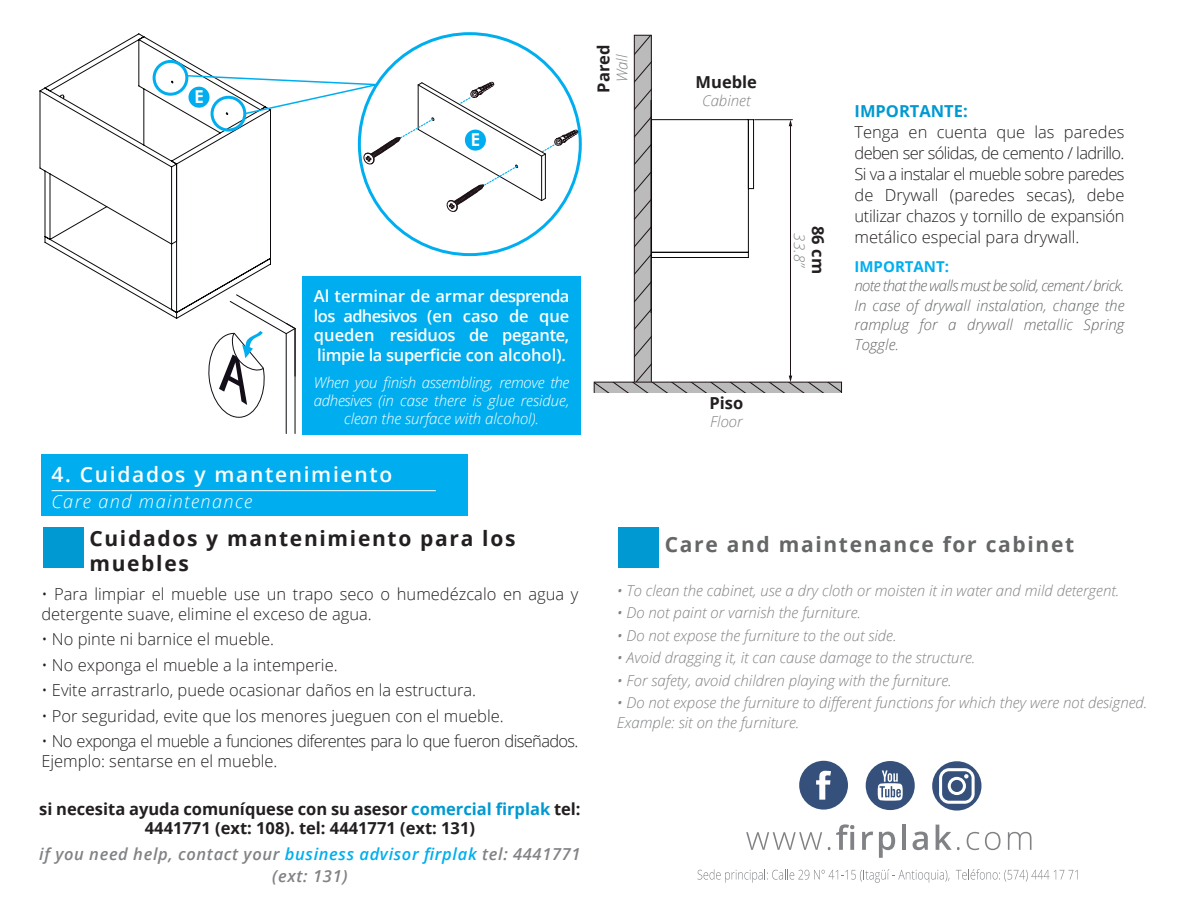
<style>
.page{position:relative;width:1188px;height:918px;background:#fff}
.page>*{position:absolute;margin:0;border:0;box-sizing:border-box;transform-origin:0 0}
.t1{font:700 21px/25.5px "Open Sans";letter-spacing:.08em;color:#231f20}
.t2{font:700 21px "Open Sans";letter-spacing:.08em;color:#646667}
.t3{font:600 21px "Open Sans";letter-spacing:.08em;color:#fff}
.t4{font:italic 300 18px "Open Sans";letter-spacing:.08em;color:#fff}
.t5{font:300 16.5px/21px "Open Sans";color:#231f20;text-align:justify}
.t6{font:700 16.5px/19.5px "Open Sans";color:#231f20;text-align:center}
.t7{font:600 16.5px/19.5px "Open Sans";letter-spacing:-.02em;color:#fff;text-align:justify}
.t8{font:300 16.5px/19.5px "Open Sans";letter-spacing:-.04em;color:#231f20}
.t9{font:italic 600 16.5px/22.5px "Open Sans";letter-spacing:.04em;color:#808285;text-align:center}
.t10{font:700 16.5px "Open Sans";color:#0099d1}
.t11{font:italic 300 15px/19.5px "Open Sans";color:#808285}
.t12{font:italic 300 15px/19.5px "Open Sans";color:#646667;text-align:justify}
.t13{font:italic 300 15px/18px "Open Sans";color:#fff;text-align:center}
.t14{font:700 15px "Open Sans";color:#00aeef}
.s1{color:#0099d1}
.s2{color:#00aeef}
</style>
<div class="page">
<svg style="left:39px;top:33px;width:232px;height:286px"></svg>
<div style="left:41px;top:454px;width:427px;height:61px;background:#00aeef"></div>
<hr style="left:52px;top:490px;width:384px;height:1px;background:#fff">
<div style="left:43px;top:527px;width:40px;height:40px;background:#0099d1"></div>
<div style="left:618px;top:527px;width:41px;height:40px;background:#0099d1"></div>
<div style="left:303px;top:276px;width:278px;height:159px;background:#00aeef"></div>
<hr style="left:295px;top:329px;width:1px;height:105px;background:#0b090c">
<hr style="left:286px;top:334px;width:1px;height:100px;background:#0b090c">
<svg style="left:207px;top:294px;width:89px;height:126px"></svg>
<svg style="left:594px;top:35px;width:248px;height:357px"></svg>
<hr style="left:652px;top:252px;width:96px;height:1px;background:#0b090c">
<div style="left:153px;top:60px;width:35px;height:36px;border:3px solid #00aeef;border-radius:50%"></div>
<div style="left:932px;top:761px;width:49px;height:50px;background:#36507c;border-radius:25px"></div>
<svg style="left:939px;top:768px;width:36px;height:36px"></svg>
<svg style="left:746px;top:832px;width:76px;height:18px"></svg>
<svg style="left:836px;top:824px;width:18px;height:26px"></svg>
<svg style="left:862px;top:832px;width:11px;height:18px"></svg>
<svg style="left:879px;top:832px;width:16px;height:26px"></svg>
<hr style="left:902px;top:825px;width:4px;height:25px;background:#808285">
<svg style="left:913px;top:832px;width:15px;height:18px"></svg>
<svg style="left:936px;top:825px;width:24px;height:25px"></svg>
<svg style="left:967px;top:832px;width:12px;height:18px"></svg>
<svg style="left:985px;top:832px;width:16px;height:18px"></svg>
<svg style="left:1008px;top:832px;width:23px;height:18px"></svg>
<svg style="left:698px;top:869px;width:251px;height:14px"></svg>
<svg style="left:956px;top:869px;width:122px;height:13px"></svg>
<div style="left:866px;top:761px;width:49px;height:49px;background:#36507c;border-radius:24px"></div>
<svg style="left:878px;top:770px;width:25px;height:31px"></svg>
<div style="left:799px;top:761px;width:49px;height:49px;background:#36507c;border-radius:50%"></div>
<svg style="left:816px;top:771px;width:15px;height:29px"></svg>
<svg style="left:185px;top:74px;width:394px;height:140px"></svg>
<p class="t7" style="left:314px;top:286px;width:257px">Al terminar de armar desprenda los adhesivos (en caso de que queden residuos de pegante, limpie la superficie con alcohol).</p>
<p class="t13" style="left:314px;top:373px;width:257px">When you finish assembling, remove the adhesives (in case there is glue residue, clean the surface with alcohol).</p>
<p class="t3" style="left:52px;top:460px;width:342px">4. Cuidados y mantenimiento</p>
<p class="t4" style="left:52px;top:489px;width:202px">Care and maintenance</p>
<p class="t1" style="left:89px;top:525px;width:428px">Cuidados y mantenimiento para los muebles</p>
<p class="t5" style="left:41px;top:584px;width:539px;line-height:19.5px">• Para limpiar el mueble use un trapo seco o humedézcalo en agua y detergente suave, elimine el exceso de agua.</p>
<p class="t5" style="left:41px;top:628px;width:234px">• No pinte ni barnice el mueble.</p>
<p class="t5" style="left:41px;top:654px;width:298px">• No exponga el mueble a la intemperie.</p>
<p class="t5" style="left:41px;top:679px;width:436px">• Evite arrastrarlo, puede ocasionar daños en la estructura.</p>
<p class="t5" style="left:41px;top:705px;width:464px">• Por seguridad, evite que los menores jueguen con el mueble.</p>
<p class="t8" style="left:41px;top:731px;width:539px">• No exponga el mueble a funciones diferentes para lo que fueron diseñados.<br>Ejemplo: sentarse en el mueble.</p>
<p class="t6" style="left:39px;top:798px;width:543px">si necesita ayuda comuníquese con su asesor <span class="s1">comercial firplak</span> tel:<br>4441771 (ext: 108). tel: 4441771 (ext: 131)</p>
<p class="t9" style="left:39px;top:842px;width:543px">if you need help, contact your <span class="s2">business advisor firplak</span> tel: 4441771 (ext: 131)</p>
<p class="t6" style="left:593px;top:93px;width:50px;rotate:-90deg">Pared</p>
<p class="t11" style="left:612px;top:82px;width:29px;rotate:-90deg">Wall</p>
<p class="t6" style="left:696px;top:72px;width:63px">Mueble</p>
<p class="t11" style="left:702px;top:90px;width:50px">Cabinet</p>
<p class="t6" style="left:709px;top:392px;width:35px">Piso</p>
<p class="t11" style="left:710px;top:411px;width:34px">Floor</p>
<p class="t11" style="left:810px;top:233px;width:36px;rotate:90deg">33.8”</p>
<p class="t6" style="left:828px;top:226px;width:49px;rotate:90deg">86 cm</p>
<p class="t10" style="left:855px;top:100px;width:115px">IMPORTANTE:</p>
<p class="t5" style="left:855px;top:122px;width:271px">Tenga en cuenta que las paredes deben ser sólidas, de cemento / ladrillo.<br>Si va a instalar el mueble sobre paredes de Drywall (paredes secas), debe utilizar chazos y tornillo de expansión metálico especial para drywall.</p>
<p class="t14" style="left:855px;top:256px;width:96px">IMPORTANT:</p>
<p class="t12" style="left:855px;top:276px;width:271px">note that the walls must be solid, cement / brick.<br>In case of drywall instalation, change the ramplug for a drywall metallic Spring Toggle.</p>
<p class="t2" style="left:665px;top:530px;width:411px">Care and maintenance for cabinet</p>
<p class="t11" style="left:617px;top:580px;width:504px">• To clean the cabinet, use a dry cloth or moisten it in water and mild detergent.</p>
<p class="t11" style="left:617px;top:602px;width:246px">• Do not paint or varnish the furniture.</p>
<p class="t11" style="left:617px;top:625px;width:281px">• Do not expose the furniture to the out side.</p>
<p class="t11" style="left:617px;top:647px;width:360px">• Avoid dragging it, it can cause damage to the structure.</p>
<p class="t11" style="left:617px;top:670px;width:336px">• For safety, avoid children playing with the furniture.</p>
<p class="t11" style="left:617px;top:692px;width:532px">• Do not expose the furniture to different functions for which they were not designed.<br>Example: sit on the furniture.</p>
</div>
